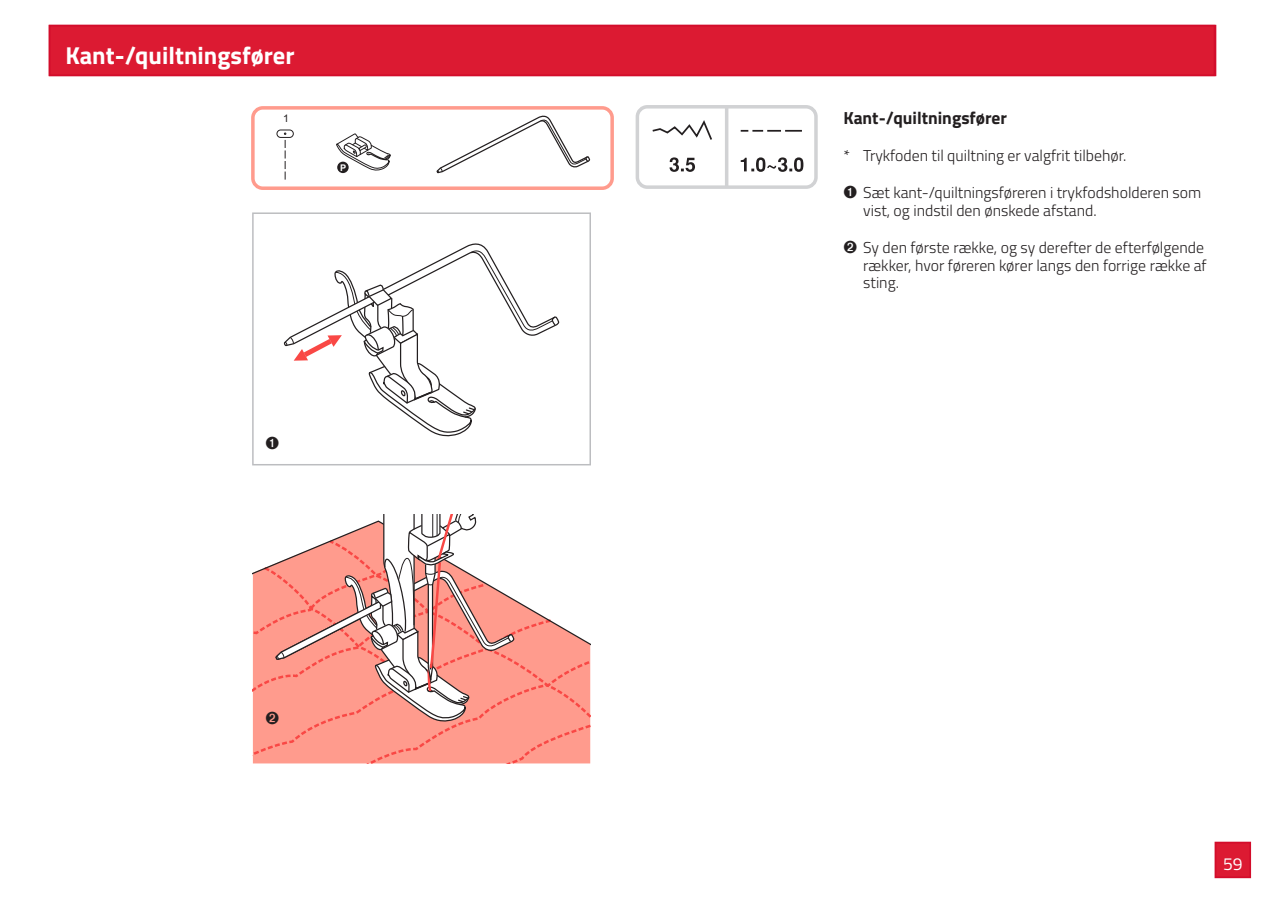
<style>
.page{position:relative;width:1275px;height:903px;background:#fff}
.page>*{position:absolute;margin:0;border:0;box-sizing:border-box;transform-origin:0 0}
.Head_im_Balken{font:700 24.5px "Titillium Web";color:#fff}
.Baseline_75{font:700 17.5px "Titillium Web";color:#231f20}
.t1{font:17.5px "Titillium Web";color:#fff}
.Fließtext_Einzug{font:300 15.75px/17.5px "Titillium Web";color:#231f20}
.t2{font:10.5px "Arial";color:#231f20}
.t3{font:700 9.1px "Arial";color:#fff}
</style>
<div class="page">
<div style="left:1215px;top:842px;width:35px;height:35px;background:#dc1a32"></div>
<div style="left:1214px;top:842px;width:37px;height:36px;border:2px solid #d30d2b"></div>
<div style="left:50px;top:26px;width:1164px;height:49px;background:#dc1a32"></div>
<div style="left:49px;top:25px;width:1166px;height:51px;border:2px solid #d30d2b"></div>
<div style="left:251px;top:106px;width:363px;height:84px;border:4px solid #ff9b8d;border-radius:10px"></div>
<svg style="left:336px;top:133px;width:55px;height:39px"></svg>
<div style="left:337px;top:162px;width:12px;height:11px;background:#231f20;border-radius:50%"></div>
<svg style="left:436px;top:115px;width:155px;height:59px"></svg>
<div style="left:276px;top:129px;width:18px;height:9px;border:1px solid #231f20;border-radius:4px"></div>
<svg style="left:284px;top:132px;width:2px;height:48px"></svg>
<svg style="left:670px;top:157px;width:25px;height:15px"></svg>
<svg style="left:652px;top:120px;width:60px;height:20px"></svg>
<svg style="left:741px;top:157px;width:62px;height:15px"></svg>
<svg style="left:741px;top:130px;width:61px;height:2px"></svg>
<div style="left:636px;top:105px;width:182px;height:84px;border:4px solid #d1d2d4;border-radius:10px"></div>
<hr style="left:725px;top:107px;width:3px;height:79px;background:#d1d2d4">
<div style="left:252px;top:212px;width:339px;height:253px;border:1px solid #bcbdc0"></div>
<div style="left:253px;top:668px;width:337px;height:95px;background:#ff9b8d"></div>
<svg style="left:253px;top:567px;width:337px;height:101px"></svg>
<svg style="left:283px;top:243px;width:277px;height:194px"></svg>
<svg style="left:266px;top:514px;width:249px;height:210px"></svg>
<p class="Head_im_Balken" style="left:65px;top:37px;width:231px">WKant-/quiltningsfører</p>
<p class="t2" style="left:283px;top:112px;width:7px">1</p>
<p class="Baseline_75" style="left:843px;top:104px;width:165px">Kant-/quiltningsfører</p>
<p class="Fließtext_Einzug" style="left:843px;top:146px;width:285px">* Trykfoden til quiltning er valgfrit tilbehør.</p>
<p class="Fließtext_Einzug" style="left:863px;top:183px;width:340px;text-indent:-20px">➊ Sæt kant-/quiltningsføreren i trykfodsholderen som vist, og indstil den ønskede afstand.</p>
<p class="Fließtext_Einzug" style="left:863px;top:238px;width:345px;text-indent:-20px">➋ Sy den første række, og sy derefter de efterfølgende rækker, hvor føreren kører langs den forrige række af sting.</p>
<p class="t3" style="left:340px;top:162px;width:8px">P</p>
<p class="t1" style="left:1223px;top:851px;width:21px">59</p>
</div>
